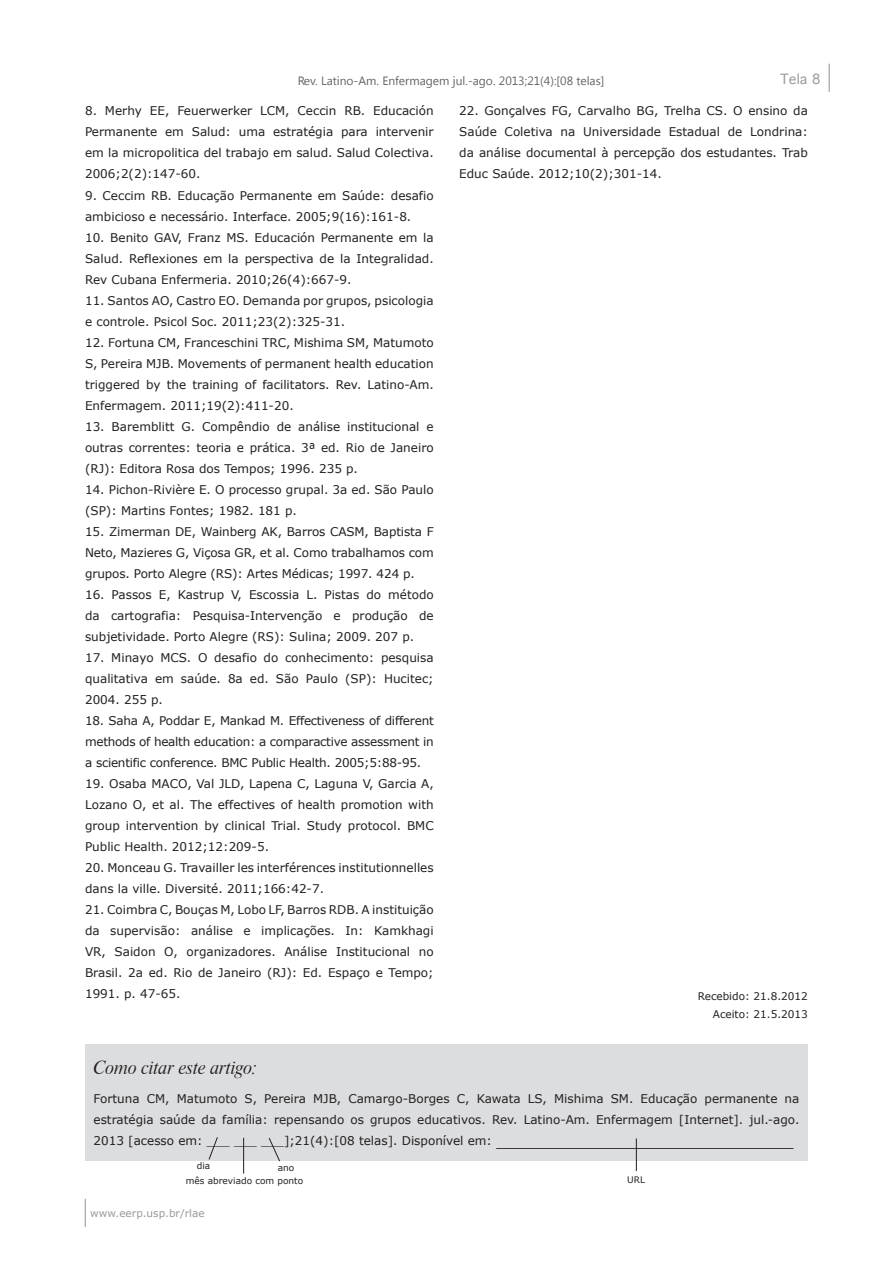
<style>
.page{position:relative;width:893px;height:1263px;background:#fff}
.page>*{position:absolute;margin:0;border:0;box-sizing:border-box;transform-origin:0 0}
.t1{font:18px "Dutch 801 BT Italic Headline";color:#231f20}
.t2{font:13.5px "Geneva";color:#6c6d70}
._18__Referências{font:12px/21px "Verdana";color:#231f20;text-align:justify}
.t3{font:12px "Segoe UI";color:#231f20}
.t4{font:10.5px/18px "Verdana";color:#231f20;text-align:right}
.t5{font:10.5px "Verdana";color:#6c6d70}
._18__Referências-2{font:9px "Verdana";color:#231f20}
.s1{font-family:"Times New Roman";font-size:18px}
</style>
<div class="page">
<svg style="left:85px;top:1199px;width:1px;height:28px"></svg>
<svg style="left:829px;top:64px;width:1px;height:28px"></svg>
<div style="left:85px;top:1044px;width:723px;height:117px;background:#dcdddf"></div>
<svg style="left:209px;top:1137px;width:9px;height:23px"></svg>
<hr style="left:243px;top:1138px;width:1px;height:35px;background:#231f20">
<svg style="left:269px;top:1138px;width:11px;height:24px"></svg>
<hr style="left:636px;top:1138px;width:1px;height:33px;background:#231f20">
<p class="t3" style="left:297px;top:73px;width:309px">Rev. Latino-Am. Enfermagem jul.-ago. 2013;21(4):[08 telas]</p>
<p class="t2" style="left:780px;top:71px;width:42px">Tela 8</p>
<p class="_18__Referências" style="left:85px;top:100px;width:350px">8. Merhy EE, Feuerwerker LCM, Ceccin RB. Educación Permanente em Salud: uma estratégia para intervenir em la micropolitica del trabajo em salud. Salud Colectiva.<br>2006;2(2):147-60.</p>
<p class="_18__Referências" style="left:85px;top:184px;width:350px">9. Ceccim RB. Educação Permanente em Saúde: desafio ambicioso e necessário. Interface. 2005;9(16):161-8.</p>
<p class="_18__Referências" style="left:85px;top:226px;width:350px">10. Benito GAV, Franz MS. Educación Permanente em la Salud. Reflexiones em la perspectiva de la Integralidad.<br>Rev Cubana Enfermeria. 2010;26(4):667-9.</p>
<p class="_18__Referências" style="left:85px;top:289px;width:350px">11. Santos AO, Castro EO. Demanda por grupos, psicologia e controle. Psicol Soc. 2011;23(2):325-31.</p>
<p class="_18__Referências" style="left:85px;top:331px;width:350px">12. Fortuna CM, Franceschini TRC, Mishima SM, Matumoto S, Pereira MJB. Movements of permanent health education triggered by the training of facilitators. Rev. Latino-Am.<br>Enfermagem. 2011;19(2):411-20.</p>
<p class="_18__Referências" style="left:85px;top:415px;width:350px">13. Baremblitt G. Compêndio de análise institucional e outras correntes: teoria e prática. 3ª ed. Rio de Janeiro (RJ): Editora Rosa dos Tempos; 1996. 235 p.</p>
<p class="_18__Referências" style="left:85px;top:478px;width:350px">14. Pichon-Rivière E. O processo grupal. 3a ed. São Paulo (SP): Martins Fontes; 1982. 181 p.</p>
<p class="_18__Referências" style="left:85px;top:520px;width:350px">15. Zimerman DE, Wainberg AK, Barros CASM, Baptista F Neto, Mazieres G, Viçosa GR, et al. Como trabalhamos com grupos. Porto Alegre (RS): Artes Médicas; 1997. 424 p.</p>
<p class="_18__Referências" style="left:85px;top:583px;width:350px">16. Passos E, Kastrup V, Escossia L. Pistas do método da cartografia: Pesquisa-Intervenção e produção de subjetividade. Porto Alegre (RS): Sulina; 2009. 207 p.</p>
<p class="_18__Referências" style="left:85px;top:646px;width:350px">17. Minayo MCS. O desafio do conhecimento: pesquisa qualitativa em saúde. 8a ed. São Paulo (SP): Hucitec; 2004. 255 p.</p>
<p class="_18__Referências" style="left:85px;top:709px;width:350px">18. Saha A, Poddar E, Mankad M. Effectiveness of different methods of health education: a comparactive assessment in a scientific conference. BMC Public Health. 2005;5:88-95.</p>
<p class="_18__Referências" style="left:85px;top:772px;width:350px">19. Osaba MACO, Val JLD, Lapena C, Laguna V, Garcia A, Lozano O, et al. The effectives of health promotion with group intervention by clinical Trial. Study protocol. BMC Public Health. 2012;12:209-5.</p>
<p class="_18__Referências" style="left:85px;top:856px;width:350px">20. Monceau G. Travailler les interférences institutionnelles dans la ville. Diversité. 2011;166:42-7.</p>
<p class="_18__Referências" style="left:85px;top:898px;width:350px">21. Coimbra C, Bouças M, Lobo LF, Barros RDB. A instituição da supervisão: análise e implicações. In: Kamkhagi VR, Saidon O, organizadores. Análise Institucional no Brasil. 2a ed. Rio de Janeiro (RJ): Ed. Espaço e Tempo; 1991. p. 47-65.</p>
<p class="_18__Referências" style="left:459px;top:100px;width:350px">22. Gonçalves FG, Carvalho BG, Trelha CS. O ensino da Saúde Coletiva na Universidade Estadual de Londrina: da análise documental à percepção dos estudantes. Trab Educ Saúde. 2012;10(2);301-14.</p>
<p class="t4" style="left:698px;top:987px;width:112px">Recebido: 21.8.2012<br>Aceito: 21.5.2013</p>
<h1 class="t1" style="left:94px;top:1056px;width:165px">Como citar este artigo:</h1>
<p class="_18__Referências" style="left:94px;top:1088px;width:707px">Fortuna CM, Matumoto S, Pereira MJB, Camargo-Borges C, Kawata LS, Mishima SM. Educação permanente na estratégia saúde da família: repensando os grupos educativos. Rev. Latino-Am. Enfermagem [Internet]. jul.-ago.<br>2013 [acesso em: ___ ___ ___];21(4):[08 telas]. Disponível em: <span class="s1">_________________________________</span></p>
<p class="_18__Referências-2" style="left:197px;top:1160px;width:15px">dia</p>
<p class="_18__Referências-2" style="left:186px;top:1174px;width:119px">mês abreviado com ponto</p>
<p class="_18__Referências-2" style="left:278px;top:1162px;width:18px">ano</p>
<p class="_18__Referências-2" style="left:627px;top:1174px;width:19px">URL</p>
<p class="t5" style="left:90px;top:1206px;width:116px">www.eerp.usp.br/rlae</p>
</div>
